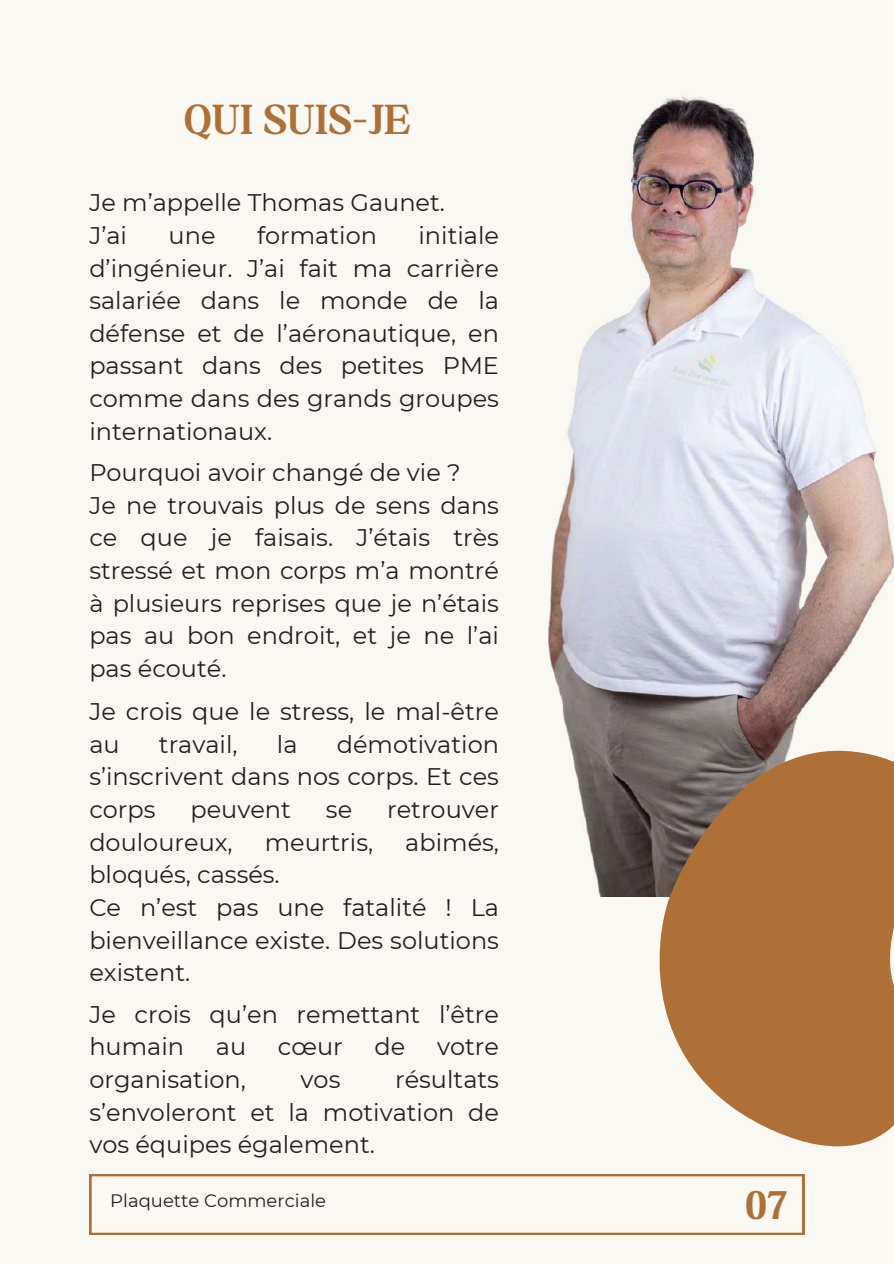
<style>
.page{position:relative;width:894px;height:1264px;background:#fff}
.page>*{position:absolute;margin:0;border:0;box-sizing:border-box;transform-origin:0 0}
.t1{font:700 45px "Boston Angel";letter-spacing:.02em;color:#af7037}
.t2{font:24px/32.7px "Montserrat";color:#231f20}
.t3{font:18px "Montserrat";color:#231f20}
</style>
<div class="page">
<div style="left:0;top:0;width:893px;height:1263px;background:#faf8f2"></div>
<img style="left:548px;top:96px;width:345px;height:736px">
<svg style="left:89px;top:1174px;width:715px;height:60px"></svg>
<svg style="left:584px;top:669px;width:309px;height:522px"></svg>
<h1 class="t1" style="left:184px;top:92px;width:227px">QUI SUIS-JE</h1>
<p class="t2" style="left:89px;top:186px;width:357px">Je m’appelle Thomas Gaunet.<br>J’ai</p>
<p class="t2" style="left:168px;top:219px;width:48px">une</p>
<p class="t2" style="left:257px;top:219px;width:121px">formation</p>
<p class="t2" style="left:89px;top:219px;width:411px;text-align:justify;text-indent:329px">initiale d’ingénieur. J’ai fait ma carrière salariée dans le monde de la défense et de l’aéronautique, en passant dans des petites PME comme dans des grands groupes internationaux.</p>
<p class="t2" style="left:89px;top:456px;width:411px">Pourquoi avoir changé de vie ?<br>Je ne trouvais plus de sens dans ce que je faisais. J’étais très stressé et mon corps m’a montré à plusieurs reprises que je n’étais pas au bon endroit, et je ne l’ai pas écouté.</p>
<p class="t2" style="left:89px;top:695px;width:411px">Je crois que le stress, le mal-être au</p>
<p class="t2" style="left:89px;top:727px;width:411px;text-align:justify;text-indent:247px">démotivation s’inscrivent dans nos corps. Et ces corps</p>
<p class="t2" style="left:159px;top:727px;width:80px">travail,</p>
<p class="t2" style="left:277px;top:727px;width:22px">la</p>
<p class="t2" style="left:190px;top:793px;width:102px">peuvent</p>
<p class="t2" style="left:326px;top:793px;width:28px">se</p>
<p class="t2" style="left:387px;top:793px;width:113px">retrouver</p>
<p class="t2" style="left:89px;top:825px;width:145px">douloureux,</p>
<p class="t2" style="left:265px;top:825px;width:110px">meurtris,</p>
<p class="t2" style="left:405px;top:825px;width:95px">abimés,</p>
<p class="t2" style="left:89px;top:858px;width:411px">bloqués, cassés.<br>Ce n’est pas une fatalité ! La bienveillance existe. Des solutions existent.</p>
<p class="t2" style="left:89px;top:997px;width:411px">Je crois qu’en remettant l’être humain</p>
<p class="t2" style="left:216px;top:1030px;width:32px">au</p>
<p class="t2" style="left:278px;top:1030px;width:66px">cœur</p>
<p class="t2" style="left:374px;top:1030px;width:32px">de</p>
<p class="t2" style="left:437px;top:1030px;width:63px">votre</p>
<p class="t2" style="left:89px;top:1062px;width:158px">organisation,</p>
<p class="t2" style="left:300px;top:1062px;width:41px">vos</p>
<p class="t2" style="left:89px;top:1062px;width:411px;text-align:justify;text-indent:305px">résultats s’envoleront et la motivation de vos équipes également.</p>
<p class="t3" style="left:110px;top:1189px;width:217px">Plaquette Commerciale</p>
<h1 class="t1" style="left:745px;top:1177px;width:41px">07</h1>
</div>
